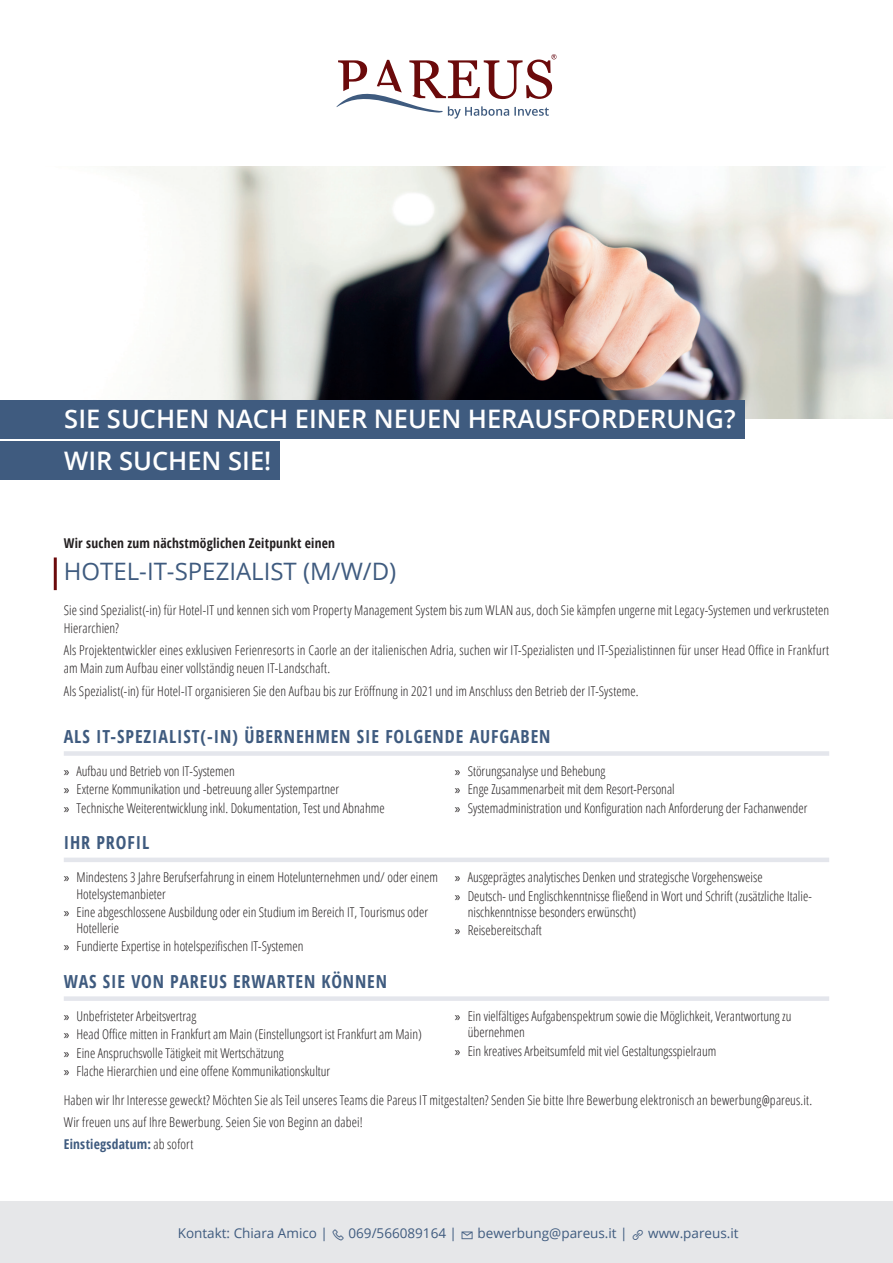
<style>
.page{position:relative;width:893px;height:1263px;background:#fff}
.page>*{position:absolute;margin:0;border:0;box-sizing:border-box;transform-origin:0 0}
.t1{font:600 25.5px/41.2px "Open Sans";color:#fff}
.t2{font:24px "Open Sans";color:#3f5b7f}
.t3{font:700 condensed 18px "Open Sans";letter-spacing:.05em;color:#3f5b7f}
.t4{font:300 condensed 13.5px/18.3px "Open Sans";color:#231f20}
.t5{font:13.5px "Open Sans";color:#3f5b7f}
.t6{font:700 condensed 13.5px "Open Sans";letter-spacing:.015em;color:#231f20}
.s1{font-family:"Myriad Pro";font-weight:400;font-stretch:normal}
.s2{font-weight:700;color:#3f5b7f}
</style>
<div class="page">
<img style="left:119px;top:166px;width:774px;height:252px">
<div style="left:0;top:400px;width:744px;height:39px;background:#3f5b7f"></div>
<div style="left:0;top:442px;width:280px;height:38px;background:#3f5b7f"></div>
<hr style="left:54px;top:557px;width:3px;height:33px;background:#6b0a0b">
<div style="left:64px;top:751px;width:765px;height:5px;background:#e4e6ec"></div>
<hr style="left:64px;top:858px;width:765px;height:4px;background:#e4e6ec">
<div style="left:64px;top:996px;width:765px;height:5px;background:#e4e6ec"></div>
<svg style="left:336px;top:54px;width:221px;height:65px"></svg>
<div style="left:0;top:1201px;width:893px;height:62px;background:#e6e7e9"></div>
<h1 class="t1" style="left:64px;top:398px;width:673px">SIE SUCHEN NACH EINER NEUEN HERAUSFORDERUNG?<br>WIR SUCHEN SIE!</h1>
<p class="t6" style="left:64px;top:533px;width:273px">Wir suchen zum nächstmöglichen Zeitpunkt einen</p>
<h2 class="t2" style="left:64px;top:555px;width:334px">HOTEL-IT-SPEZIALIST (M/W/D)</h2>
<p class="t4" style="left:64px;top:601px;width:767px">Sie sind Spezialist(-in) für Hotel-IT und kennen sich vom Property Management System bis zum WLAN aus, doch Sie kämpfen ungerne mit Legacy-Systemen und verkrusteten<br>Hierarchien?</p>
<p class="t4" style="left:64px;top:641px;width:767px">Als Projektentwickler eines exklusiven Ferienresorts in Caorle an der italienischen Adria, suchen wir IT-Spezialisten und IT-Spezialistinnen für unser Head Office in Frankfurt am Main zum Aufbau einer vollständig neuen IT-Landschaft.</p>
<p class="t4" style="left:64px;top:681px;width:576px">Als Spezialist(-in) für Hotel-IT organisieren Sie den Aufbau bis zur Eröffnung in 2021 und im Anschluss den Betrieb der IT-Systeme.</p>
<h3 class="t3" style="left:64px;top:724px;width:488px">ALS IT-SPEZIALIST(-IN) ÜBERNEHMEN SIE FOLGENDE AUFGABEN</h3>
<p class="t4" style="left:64px;top:761px;width:322px"><span class="s1">»</span> Aufbau und Betrieb von IT-Systemen<br><span class="s1">»</span> Externe Kommunikation und -betreuung aller Systempartner<br><span class="s1">»</span> Technische Weiterentwicklung inkl. Dokumentation, Test und Abnahme</p>
<p class="t4" style="left:455px;top:761px;width:354px"><span class="s1">»</span> Störungsanalyse und Behebung<br><span class="s1">»</span> Enge Zusammenarbeit mit dem Resort-Personal<br><span class="s1">»</span> Systemadministration und Konfiguration nach Anforderung der Fachanwender</p>
<h3 class="t3" style="left:64px;top:830px;width:87px">IHR PROFIL</h3>
<p class="t4" style="left:77px;top:869px;width:363px;line-height:16.2px;text-indent:-13px"><span class="s1">»</span> Mindestens 3 Jahre Berufserfahrung in einem Hotelunternehmen und/ oder einem<br>Hotelsystemanbieter</p>
<p class="t4" style="left:77px;top:903px;width:353px;line-height:16.2px;text-indent:-13px"><span class="s1">»</span> Eine abgeschlossene Ausbildung oder ein Studium im Bereich IT, Tourismus oder<br>Hotellerie</p>
<p class="t4" style="left:64px;top:937px;width:241px"><span class="s1">»</span> Fundierte Expertise in hotelspezifischen IT-Systemen</p>
<p class="t4" style="left:455px;top:868px;width:358px"><span class="s1">»</span> Ausgeprägtes analytisches Denken und strategische Vorgehensweise<br><span class="s1">»</span> Deutsch- und Englischkenntnisse fließend in Wort und Schrift (zusätzliche Italie-</p>
<p class="t4" style="left:455px;top:902px;width:183px;text-indent:13px">nischkenntnisse besonders erwünscht) <span class="s1">»</span> Reisebereitschaft</p>
<h3 class="t3" style="left:64px;top:969px;width:325px">WAS SIE VON PAREUS ERWARTEN KÖNNEN</h3>
<p class="t4" style="left:64px;top:1006px;width:360px"><span class="s1">»</span> Unbefristeter Arbeitsvertrag<br><span class="s1">»</span> Head Office mitten in Frankfurt am Main (Einstellungsort ist Frankfurt am Main) <span class="s1">»</span> Eine Anspruchsvolle Tätigkeit mit Wertschätzung<br><span class="s1">»</span> Flache Hierarchien und eine offene Kommunikationskultur</p>
<p class="t4" style="left:468px;top:1008px;width:325px;line-height:16.2px;text-indent:-13px"><span class="s1">»</span> Ein vielfältiges Aufgabenspektrum sowie die Möglichkeit, Verantwortung zu übernehmen</p>
<p class="t4" style="left:455px;top:1041px;width:263px"><span class="s1">»</span> Ein kreatives Arbeitsumfeld mit viel Gestaltungsspielraum</p>
<p class="t4" style="left:64px;top:1088px;width:750px;line-height:22.2px">Haben wir Ihr Interesse geweckt? Möchten Sie als Teil unseres Teams die Pareus IT mitgestalten? Senden Sie bitte Ihre Bewerbung elektronisch an bewerbung@pareus.it.<br>Wir freuen uns auf Ihre Bewerbung. Seien Sie von Beginn an dabei!<br><span class="s2">Einstiegsdatum:</span> ab sofort</p>
<p class="t5" style="left:178px;top:1224px;width:152px">Kontakt: Chiara Amico |</p>
<p class="t5" style="left:348px;top:1224px;width:110px">069/566089164 |</p>
<p class="t5" style="left:478px;top:1224px;width:152px">bewerbung@pareus.it |</p>
<p class="t5" style="left:648px;top:1224px;width:92px">www.pareus.it</p>
</div>
